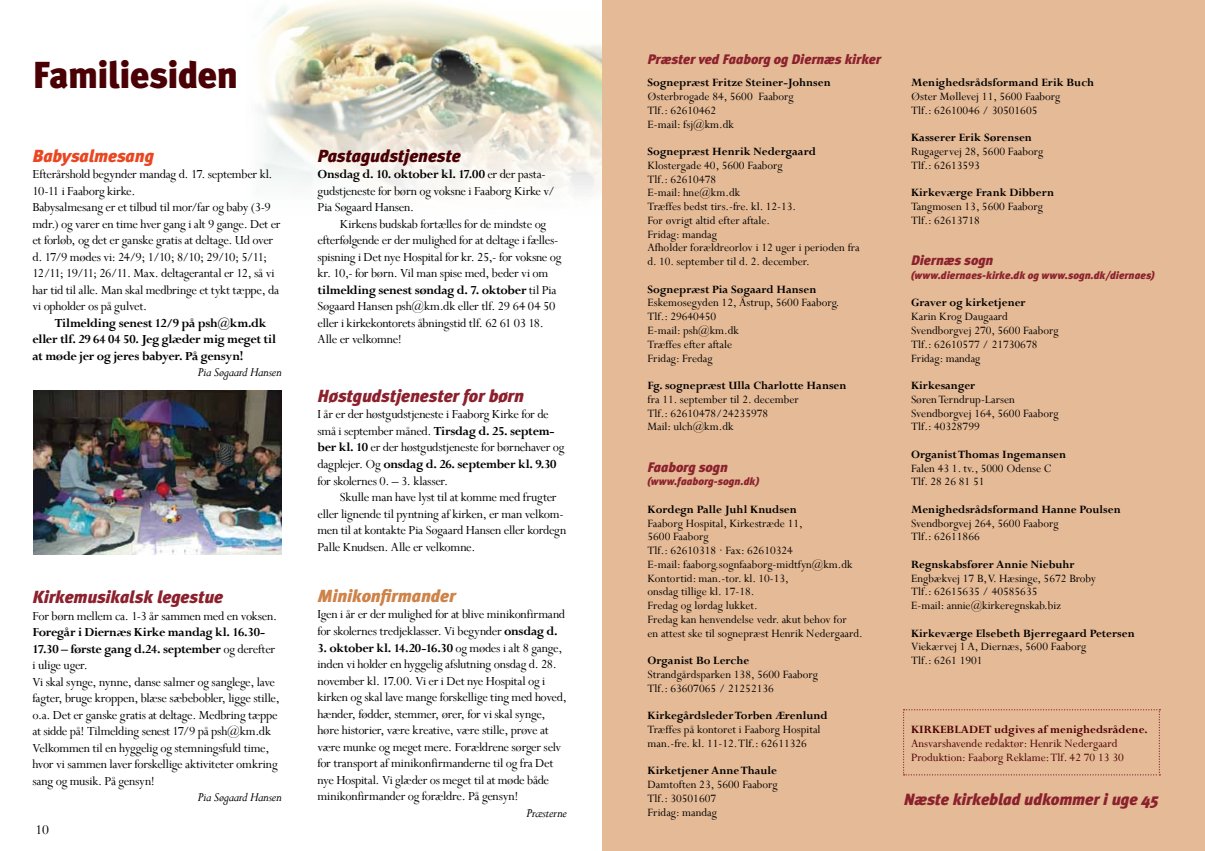
<style>
.page{position:relative;width:1205px;height:851px;background:#fff}
.page>*{position:absolute;margin:0;border:0;box-sizing:border-box;transform-origin:0 0}
.t1{font:900 37.5px "Meta Plus";letter-spacing:-.015em;color:#4a0004}
.t2{font:italic 900 17.5px "Meta Plus";letter-spacing:-.005em;color:#8c212e}
.t3{font:italic 900 17.5px "Meta Plus";letter-spacing:-.005em;color:#4a0004}
.t4{font:italic 900 17.5px "Meta Plus";letter-spacing:-.01em;color:#cd834a}
.t5{font:italic 900 17.5px "Meta Plus";letter-spacing:-.005em;color:#e94722}
.t6{font:italic 900 16.25px "Meta Plus";letter-spacing:-.005em;color:#8c212e}
.t7{font:15px "Perpetua";color:#000}
.t8{font:13.75px/16.5px "Perpetua";letter-spacing:-.02em;color:#000}
.t9{font:700 13.75px/16.5px "Perpetua";letter-spacing:-.025em;color:#000}
.t10{font:italic 900 13.75px "Meta Plus";letter-spacing:-.005em;color:#8c212e}
.t11{font:italic 13.75px "Perpetua";letter-spacing:-.025em;color:#000}
.t12{font:12.5px/13.8px "Perpetua";color:#000}
.t13{font:700 12.5px "Perpetua";color:#000}
.t14{font:12.5px/13.8px "Perpetua";color:#4a0004}
.t15{font:700 12.5px "Perpetua";color:#4a0004}
.t16{font:italic 900 10.62px "Meta Plus";letter-spacing:.005em;color:#8c212e}
.s1{font-weight:700}
</style>
<div class="page">
<img style="left:258px;top:0;width:344px;height:193px">
<div style="left:602px;top:0;width:603px;height:850px;background:#e5ba96"></div>
<svg style="left:903px;top:709px;width:257px;height:66px"></svg>
<img style="left:33px;top:390px;width:249px;height:164px">
<h1 class="t1" style="left:32px;top:53px;width:207px">Familiesiden</h1>
<p class="t5" style="left:32px;top:145px;width:123px">Babysalmesang</p>
<p class="t8" style="left:32px;top:166px;width:250px">Efterårshold begynder mandag d. 17. september kl.<br>10-11 i Faaborg kirke.<br>Babysalmesang er et tilbud til mor/far og baby (3-9 mdr.) og varer en time hver gang i alt 9 gange. Det er et forløb, og det er ganske gratis at deltage. Ud over d. 17/9 mødes vi: 24/9; 1/10; 8/10; 29/10; 5/11; 12/11; 19/11; 26/11. Max. deltagerantal er 12, så vi har tid til alle. Man skal medbringe et tykt tæppe, da vi opholder os på gulvet.</p>
<p class="t9" style="left:32px;top:314px;width:245px;text-indent:22px">Tilmelding senest 12/9 på psh@km.dk eller tlf. 29 64 04 50. Jeg glæder mig meget til at møde jer og jeres babyer. På gensyn!</p>
<p class="t11" style="left:198px;top:364px;width:85px">Pia Søgaard Hansen</p>
<p class="t2" style="left:32px;top:586px;width:192px">Kirkemusikalsk legestue</p>
<p class="t8" style="left:32px;top:607px;width:246px">For børn mellem ca. 1-3 år sammen med en voksen.</p>
<p class="t8" style="left:32px;top:623px;width:249px"><span class="s1">Foregår i Diernæs Kirke mandag kl. 16.30- 17.30 – første gang d.24. september</span> og derefter i ulige uger.<br>Vi skal synge, nynne, danse salmer og sanglege, lave fagter, bruge kroppen, blæse sæbebobler, ligge stille, o.a. Det er ganske gratis at deltage. Medbring tæppe at sidde på! Tilmelding senest 17/9 på psh@km.dk Velkommen til en hyggelig og stemningsfuld time, hvor vi sammen laver forskellige aktiviteter omkring sang og musik. På gensyn!</p>
<p class="t11" style="left:198px;top:788px;width:85px">Pia Søgaard Hansen</p>
<p class="t7" style="left:35px;top:819px;width:15px">10</p>
<p class="t3" style="left:317px;top:145px;width:145px">Pastagudstjeneste</p>
<p class="t8" style="left:317px;top:166px;width:239px"><span class="s1">Onsdag d. 10. oktober kl. 17.00</span> er der pasta&shy;gudstjeneste for børn og voksne i Faaborg Kirke v/<br>Pia Søgaard Hansen.</p>
<p class="t8" style="left:317px;top:215px;width:246px;text-indent:22px">Kirkens budskab fortælles for de mindste og efterfølgende er der mulighed for at deltage i fælles&shy;spisning i Det nye Hospital for kr. 25,- for voksne og kr. 10,- for børn. Vil man spise med, beder vi om <span class="s1">tilmelding senest søndag d. 7. oktober</span> til Pia Søgaard Hansen psh@km.dk eller tlf. 29 64 04 50 eller i kirkekontorets åbningstid tlf. 62 61 03 18.<br>Alle er velkomne!</p>
<p class="t2" style="left:317px;top:385px;width:208px">Høstgudstjenester for børn</p>
<p class="t8" style="left:317px;top:406px;width:250px">I år er der høstgudstjeneste i Faaborg Kirke for de små i september måned. <span class="s1">Tirsdag d. 25. septem&shy;ber kl. 10</span> er der høstgudstjeneste for børnehaver og dagplejer. Og <span class="s1">onsdag d. 26. september kl. 9.30 </span>for skolernes 0. – 3. klasser.<br>Skulle man have lyst til at komme med frugter eller lignende til pyntning af kirken, er man velkom&shy;men til at kontakte Pia Søgaard Hansen eller kordegn Palle Knudsen. Alle er velkomne.</p>
<p class="t4" style="left:317px;top:585px;width:140px">Minikonfirmander</p>
<p class="t8" style="left:317px;top:606px;width:249px">Igen i år er der mulighed for at blive minikonfirmand for skolernes tredjeklasser. Vi begynder <span class="s1">onsdag d.</span></p>
<p class="t8" style="left:317px;top:639px;width:251px"><span class="s1">3. oktober kl. 14.20-16.30</span> og mødes i alt 8 gange, inden vi holder en hyggelig afslutning onsdag d. 28. november kl. 17.00. Vi er i Det nye Hospital og i kirken og skal lave mange forskellige ting med hoved, hænder, fødder, stemmer, ører, for vi skal synge, høre historier, være kreative, være stille, prøve at være munke og meget mere. Forældrene sørger selv for transport af minikonfirmanderne til og fra Det nye Hospital. Vi glæder os meget til at møde både minikonfirmander og forældre. På gensyn!</p>
<p class="t11" style="left:527px;top:803px;width:42px">Præsterne</p>
<p class="t10" style="left:647px;top:51px;width:235px">Præster ved Faaborg og Diernæs kirker</p>
<p class="t13" style="left:647px;top:75px;width:185px">Sognepræst Fritze Steiner-Johnsen</p>
<p class="t12" style="left:647px;top:89px;width:148px">Østerbrogade 84, 5600 Faaborg<br>Tlf.: 62610462<br>E-mail: fsj@km.dk</p>
<p class="t13" style="left:647px;top:144px;width:170px">Sognepræst Henrik Nedergaard</p>
<p class="t12" style="left:647px;top:158px;width:214px">Klostergade 40, 5600 Faaborg<br>Tlf.: 62610478<br>E-mail: hne@km.dk<br>Træffes bedst tirs.-fre. kl. 12-13.<br>For øvrigt altid efter aftale.<br>Fridag: mandag<br>Afholder forældreorlov i 12 uger i perioden fra d. 10. september til d. 2. december.</p>
<p class="t13" style="left:647px;top:281px;width:170px">Sognepræst Pia Søgaard Hansen</p>
<p class="t12" style="left:647px;top:296px;width:193px">Eskemosegyden 12, Åstrup, 5600 Faaborg.<br>Tlf.: 29640450<br>E-mail: psh@km.dk<br>Træffes efter aftale<br>Fridag: Fredag</p>
<p class="t13" style="left:647px;top:377px;width:200px">Fg. sognepræst Ulla Charlotte Hansen</p>
<p class="t12" style="left:647px;top:392px;width:153px">fra 11. september til 2. december<br>Tlf.: 62610478/24235978<br>Mail: ulch@km.dk</p>
<p class="t10" style="left:647px;top:459px;width:82px">Faaborg sogn</p>
<p class="t16" style="left:647px;top:475px;width:113px">(www.faaborg-sogn.dk)</p>
<p class="t13" style="left:647px;top:501px;width:151px">Kordegn Palle Juhl Knudsen</p>
<p class="t12" style="left:647px;top:516px;width:217px">Faaborg Hospital, Kirkestræde 11,<br>5600 Faaborg<br>Tlf.: 62610318 · Fax: 62610324<br>E-mail: faaborg.sognfaaborg-midtfyn@km.dk Kontortid: man.-tor. kl. 10-13,<br>onsdag tillige kl. 17-18.<br>Fredag og lørdag lukket.<br>Fredag kan henvendelse vedr. akut behov for<br>en attest ske til sognepræst Henrik Nedergaard.</p>
<p class="t13" style="left:647px;top:652px;width:103px">Organist Bo Lerche</p>
<p class="t12" style="left:647px;top:667px;width:172px">Strandgårdsparken 138, 5600 Faaborg<br>Tlf.: 63607065 / 21252136</p>
<p class="t13" style="left:647px;top:707px;width:182px">Kirkegårdsleder Torben Ærenlund</p>
<p class="t12" style="left:647px;top:722px;width:175px">Træffes på kontoret i Faaborg Hospital man.-fre. kl. 11-12. Tlf.: 62611326</p>
<p class="t13" style="left:647px;top:762px;width:131px">Kirketjener Anne Thaule</p>
<p class="t12" style="left:647px;top:777px;width:132px">Damtoften 23, 5600 Faaborg<br>Tlf.: 30501607<br>Fridag: mandag</p>
<p class="t13" style="left:911px;top:75px;width:185px">Menighedsrådsformand Erik Buch</p>
<p class="t12" style="left:911px;top:89px;width:151px">Øster Møllevej 11, 5600 Faaborg<br>Tlf.: 62610046 / 30501605</p>
<p class="t13" style="left:911px;top:130px;width:122px">Kasserer Erik Sørensen</p>
<p class="t12" style="left:911px;top:144px;width:134px">Rugagervej 28, 5600 Faaborg<br>Tlf.: 62613593</p>
<p class="t13" style="left:911px;top:185px;width:145px">Kirkeværge Frank Dibbern</p>
<p class="t12" style="left:911px;top:199px;width:133px">Tangmosen 13, 5600 Faaborg<br>Tlf.: 62613718</p>
<p class="t10" style="left:911px;top:252px;width:84px">Diernæs sogn</p>
<p class="t16" style="left:911px;top:269px;width:245px">(www.diernaes-kirke.dk og www.sogn.dk/diernaes)</p>
<p class="t13" style="left:911px;top:295px;width:116px">Graver og kirketjener</p>
<p class="t12" style="left:911px;top:309px;width:149px">Karin Krog Daugaard<br>Svendborgvej 270, 5600 Faaborg<br>Tlf.: 62610577 / 21730678<br>Fridag: mandag</p>
<p class="t13" style="left:911px;top:377px;width:66px">Kirkesanger</p>
<p class="t12" style="left:911px;top:392px;width:149px">Søren Terndrup-Larsen<br>Svendborgvej 164, 5600 Faaborg<br>Tlf.: 40328799</p>
<p class="t13" style="left:911px;top:446px;width:157px">Organist Thomas Ingemansen</p>
<p class="t12" style="left:911px;top:461px;width:142px">Falen 43 1. tv., 5000 Odense C<br>Tlf. 28 26 81 51</p>
<p class="t13" style="left:911px;top:501px;width:211px">Menighedsrådsformand Hanne Poulsen</p>
<p class="t12" style="left:911px;top:516px;width:149px">Svendborgvej 264, 5600 Faaborg<br>Tlf.: 62611866</p>
<p class="t13" style="left:911px;top:556px;width:165px">Regnskabsfører Annie Niebuhr</p>
<p class="t12" style="left:911px;top:571px;width:187px">Engbækvej 17 B, V. Hæsinge, 5672 Broby<br>Tlf.: 62615635 / 40585635<br>E-mail: annie@kirkeregnskab.biz</p>
<p class="t13" style="left:911px;top:625px;width:225px">Kirkeværge Elsebeth Bjerregaard Petersen</p>
<p class="t12" style="left:911px;top:639px;width:177px">Viekærvej 1 A, Diernæs, 5600 Faaborg<br>Tlf.: 6261 1901</p>
<p class="t15" style="left:911px;top:721px;width:238px">KIRKEBLADET udgives af menighedsrådene.</p>
<p class="t14" style="left:911px;top:736px;width:214px">Ansvarshavende redaktør: Henrik Nedergaard<br>Produktion: Faaborg Reklame: Tlf. 42 70 13 30</p>
<p class="t6" style="left:904px;top:789px;width:256px">Næste kirkeblad udkommer i uge 45</p>
</div>
